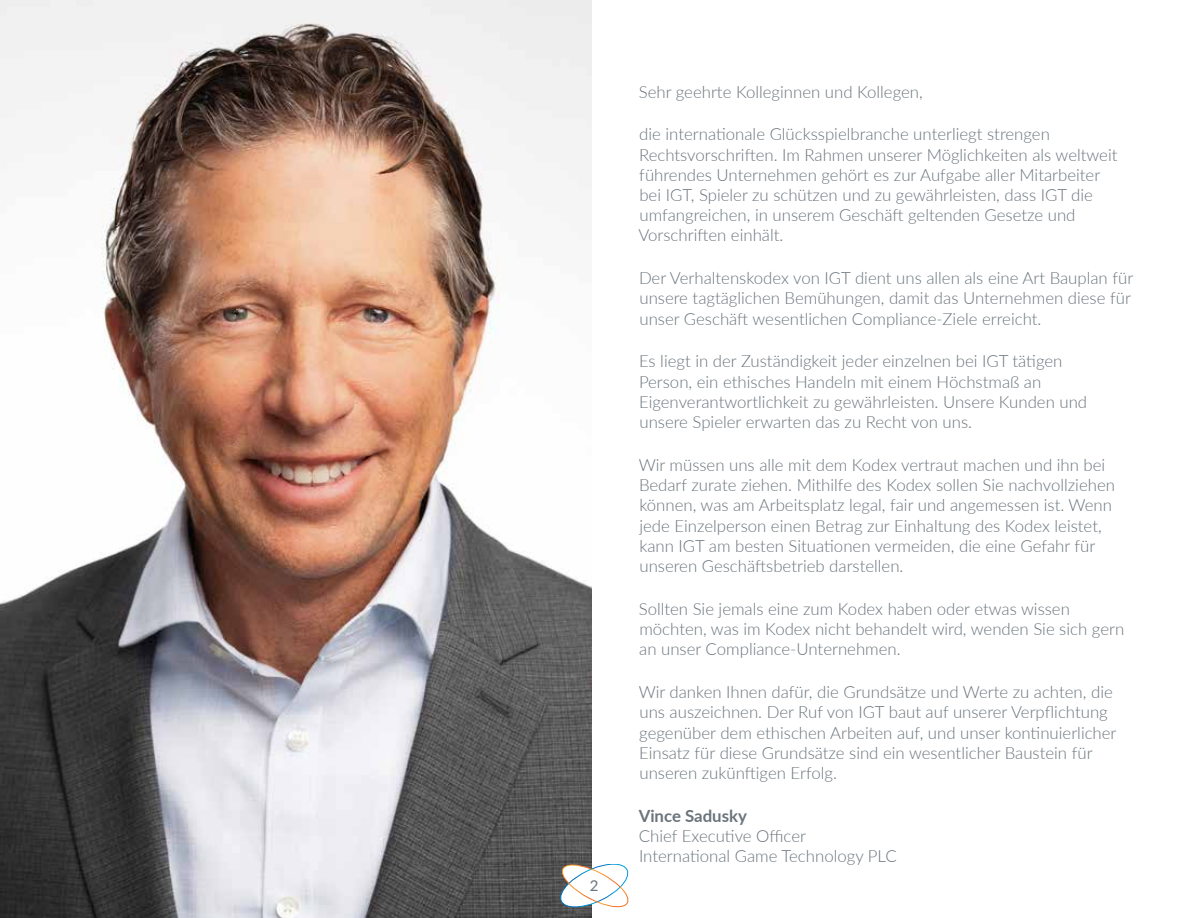
<style>
.page{position:relative;width:1188px;height:918px;background:#fff}
.page>*{position:absolute;margin:0;border:0;box-sizing:border-box;transform-origin:0 0}
.t1{font:300 16.8px/20.2px "Lato";color:#6a747b}
.t2{font:700 16.8px "Lato";color:#6a747b}
.t3{font:15px "Lato";color:#6a747b}
</style>
<div class="page">
<img style="left:0;top:0;width:592px;height:918px">
<svg style="left:561px;top:864px;width:67px;height:43px"></svg>
<p class="t3" style="left:590px;top:875px;width:10px">2</p>
<p class="t1" style="left:639px;top:81px;width:286px">Sehr geehrte Kolleginnen und Kollegen,</p>
<p class="t1" style="left:638px;top:124px;width:481px">die internationale Glücksspielbranche unterliegt strengen Rechtsvorschriften. Im Rahmen unserer Möglichkeiten als weltweit führendes Unternehmen gehört es zur Aufgabe aller Mitarbeiter bei IGT, Spieler zu schützen und zu gewährleisten, dass IGT die umfangreichen, in unserem Geschäft geltenden Gesetze und Vorschriften einhält.</p>
<p class="t1" style="left:639px;top:267px;width:496px">Der Verhaltenskodex von IGT dient uns allen als eine Art Bauplan für unsere tagtäglichen Bemühungen, damit das Unternehmen diese für unser Geschäft wesentlichen Compliance-Ziele erreicht.</p>
<p class="t1" style="left:639px;top:351px;width:450px">Es liegt in der Zuständigkeit jeder einzelnen bei IGT tätigen Person, ein ethisches Handeln mit einem Höchstmaß an Eigenverantwortlichkeit zu gewährleisten. Unsere Kunden und unsere Spieler erwarten das zu Recht von uns.</p>
<p class="t1" style="left:639px;top:454px;width:478px">Wir müssen uns alle mit dem Kodex vertraut machen und ihn bei Bedarf zurate ziehen. Mithilfe des Kodex sollen Sie nachvollziehen können, was am Arbeitsplatz legal, fair und angemessen ist. Wenn jede Einzelperson einen Betrag zur Einhaltung des Kodex leistet, kann IGT am besten Situationen vermeiden, die eine Gefahr für unseren Geschäftsbetrieb darstellen.</p>
<p class="t1" style="left:639px;top:598px;width:487px">Sollten Sie jemals eine zum Kodex haben oder etwas wissen möchten, was im Kodex nicht behandelt wird, wenden Sie sich gern an unser Compliance-Unternehmen.</p>
<p class="t1" style="left:639px;top:681px;width:479px">Wir danken Ihnen dafür, die Grundsätze und Werte zu achten, die uns auszeichnen. Der Ruf von IGT baut auf unserer Verpflichtung gegenüber dem ethischen Arbeiten auf, und unser kontinuierlicher Einsatz für diese Grundsätze sind ein wesentlicher Baustein für unseren zukünftigen Erfolg.</p>
<p class="t2" style="left:639px;top:803px;width:110px">Vince Sadusky</p>
<p class="t1" style="left:639px;top:825px;width:260px">Chief Executive Officer<br>International Game Technology PLC</p>
</div>
